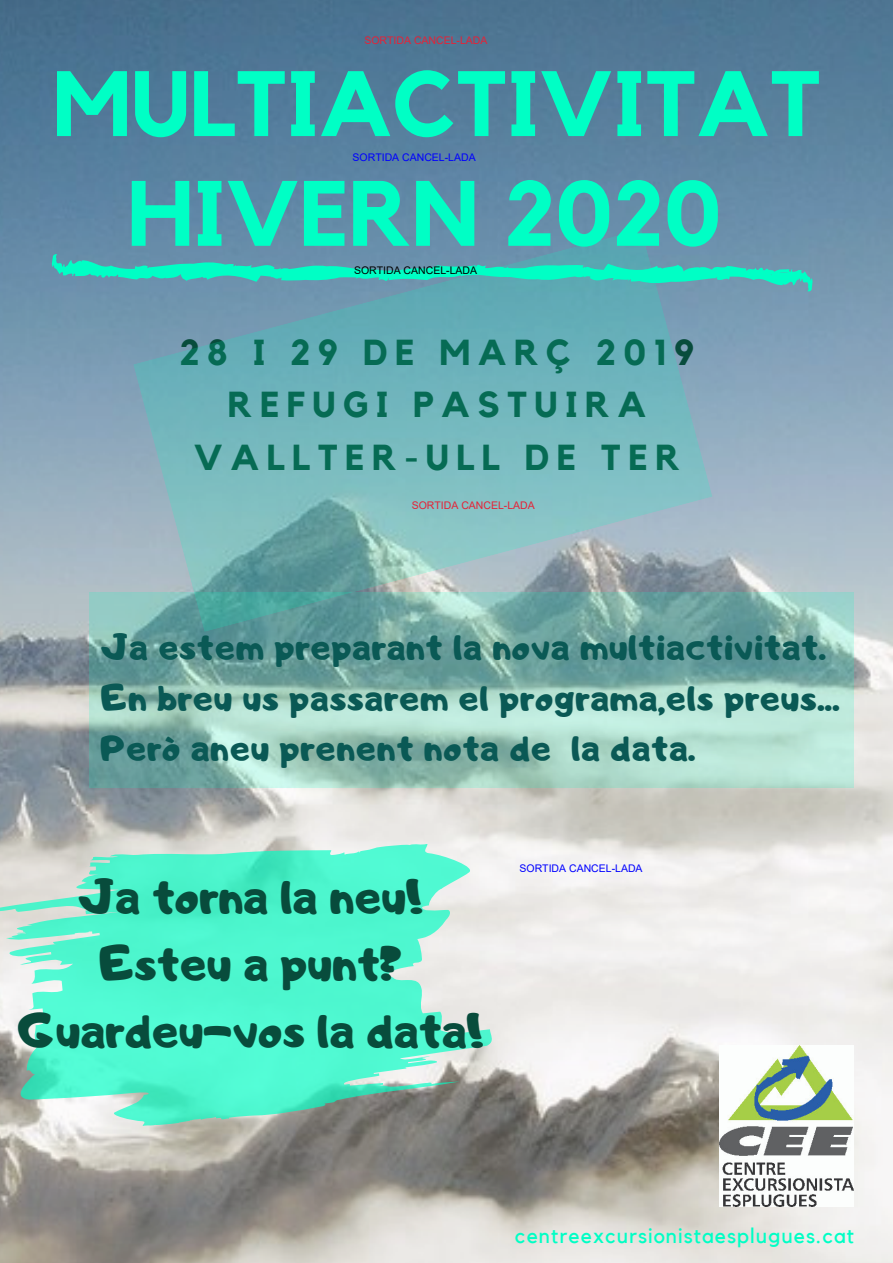
<style>
.page{position:relative;width:893px;height:1263px;background:#fff}
.page>*{position:absolute;margin:0;border:0;box-sizing:border-box;transform-origin:0 0}
.t1{font:700 91.57px/109.7px "Kollektif";color:#00ffc5;text-align:center}
.t2{font:48px/67px "Adigiana Toybox";color:#084c3c;text-align:center}
.t3{font:36px/50.1px "Adigiana Toybox";letter-spacing:.02em;color:#0a5955}
.t4{font:700 36px/52.7px "Kollektif";letter-spacing:.205em;color:#084c3c;text-align:center}
.t5{font:21.08px "Kollektif";letter-spacing:.05em;color:#00ffc5}
.t6{font:10.5px "Arial";color:#e52237}
.t7{font:10.5px "Arial";color:#00f}
.t8{font:10.5px "Arial";color:#000}
</style>
<div class="page">
<img style="left:0;top:0;width:893px;height:1263px">
<svg style="left:133px;top:229px;width:579px;height:363px;background:#79b0b9"></svg>
<img style="left:720px;top:1045px;width:134px;height:162px">
<svg style="left:51px;top:254px;width:762px;height:38px;background:#48b6b5"></svg>
<svg style="left:89px;top:592px;width:765px;height:195px;background:#8cbdb4"></svg>
<svg style="left:0;top:844px;width:492px;height:281px;background:#73eacd"></svg>
<p class="t6" style="left:364px;top:33px;width:125px">SORTIDA CANCEL-LADA</p>
<h1 class="t1" style="left:53px;top:53px;width:770px">MULTIACTIVITAT<br>HIVERN 2020</h1>
<p class="t7" style="left:352px;top:150px;width:125px">SORTIDA CANCEL-LADA</p>
<p class="t8" style="left:354px;top:263px;width:125px">SORTIDA CANCEL-LADA</p>
<p class="t4" style="left:180px;top:327px;width:516px">28 I 29 DE MARÇ 2019<br>REFUGI PASTUIRA<br>VALLTER-ULL DE TER</p>
<p class="t6" style="left:412px;top:498px;width:125px">SORTIDA CANCEL-LADA</p>
<p class="t3" style="left:101px;top:621px;width:740px">Ja estem preparant la nova multiactivitat.<br>En breu us passarem el programa,els preus...<br>Però aneu prenent nota de la data.</p>
<h2 class="t2" style="left:18px;top:862px;width:468px">Ja torna la neu!<br>Esteu a punt?<br>Guardeu-vos la data!</h2>
<p class="t7" style="left:519px;top:861px;width:125px">SORTIDA CANCEL-LADA</p>
<p class="t5" style="left:515px;top:1226px;width:340px">centreexcursionistaesplugues.cat</p>
</div>
